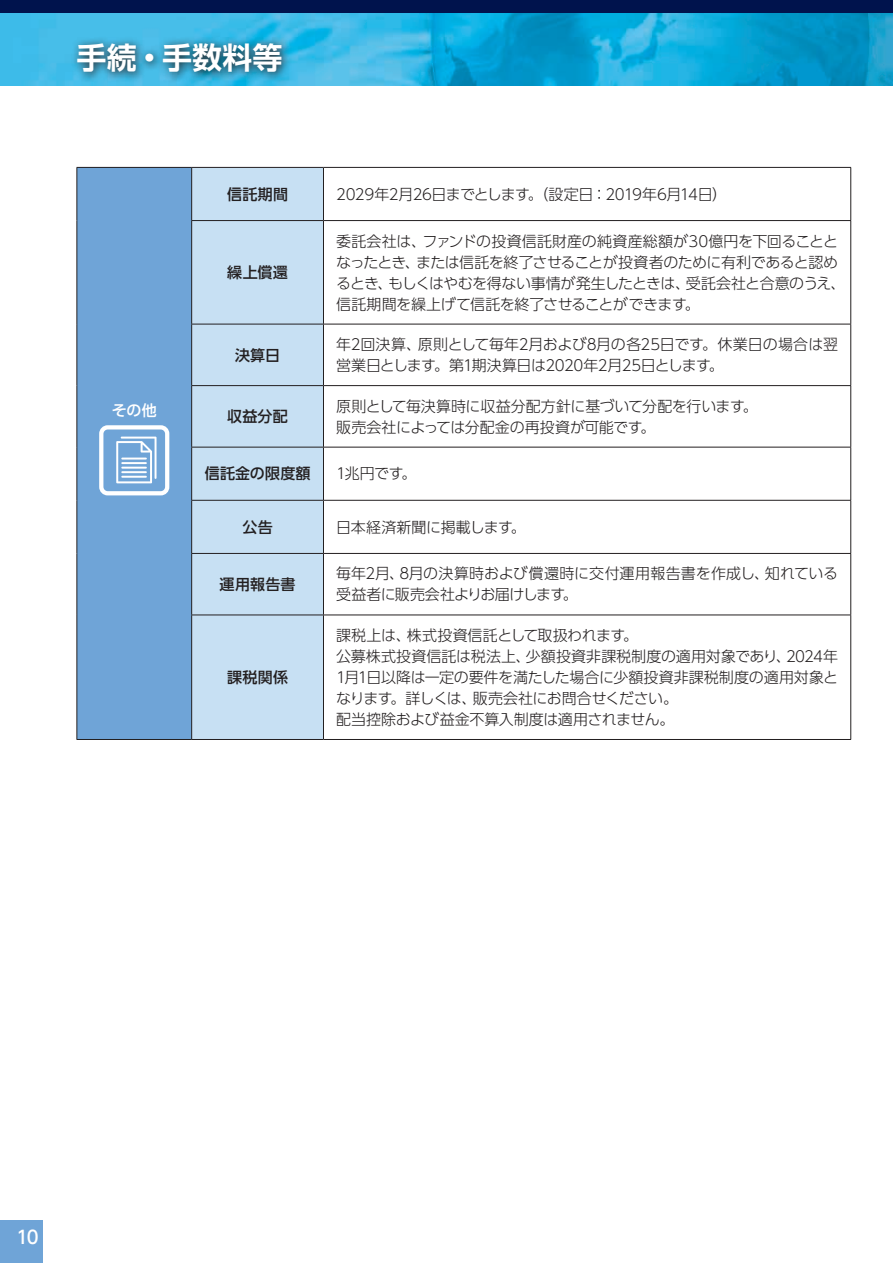
<style>
.page{position:relative;width:893px;height:1263px;background:#fff}
.page>*{position:absolute;margin:0;border:0;box-sizing:border-box;transform-origin:0 0}
.t1{font:700 30px "UD Shin Go Pr 6 N De";letter-spacing:.005em;color:#fff}
.t2{font:500 18px "UD Shin Go Pr 6 N";color:#fff}
.t3{font:300 15px/21px "UD Shin Go Pr 6 N";letter-spacing:-.025em;color:#231f20}
.t4{font:500 15px "UD Shin Go Pr 6 N";letter-spacing:.015em;color:#231f20}
.t5{font:500 15px "UD Shin Go Pr 6 N";color:#fff}
</style>
<div class="page">
<img style="left:0;top:13px;width:893px;height:72px">
<div style="left:0;top:0;width:893px;height:13px;background:#00134d"></div>
<div style="left:0;top:1220px;width:43px;height:43px;background:#6fa4d7"></div>
<svg style="left:71px;top:36px;width:221px;height:47px;background:#3692b3"></svg>
<div style="left:77px;top:167px;width:115px;height:572px;background:#6fa4d7"></div>
<div style="left:192px;top:168px;width:131px;height:571px;background:#c7e0f3"></div>
<svg style="left:324px;top:221px;width:526px;height:394px"></svg>
<hr style="left:77px;top:167px;width:115px;height:1px;background:#231f20">
<hr style="left:77px;top:168px;width:1px;height:53px;background:#231f20">
<hr style="left:77px;top:221px;width:1px;height:103px;background:#231f20">
<hr style="left:77px;top:324px;width:1px;height:62px;background:#231f20">
<hr style="left:77px;top:386px;width:1px;height:61px;background:#231f20">
<hr style="left:77px;top:447px;width:1px;height:53px;background:#231f20">
<hr style="left:77px;top:500px;width:1px;height:53px;background:#231f20">
<hr style="left:77px;top:553px;width:1px;height:62px;background:#231f20">
<hr style="left:77px;top:615px;width:1px;height:124px;background:#231f20">
<hr style="left:77px;top:739px;width:115px;height:1px;background:#231f20">
<hr style="left:192px;top:167px;width:131px;height:1px;background:#231f20">
<hr style="left:191px;top:168px;width:1px;height:52px;background:#231f20">
<hr style="left:323px;top:167px;width:528px;height:1px;background:#231f20">
<hr style="left:323px;top:168px;width:1px;height:52px;background:#231f20">
<hr style="left:850px;top:168px;width:1px;height:52px;background:#231f20">
<hr style="left:191px;top:220px;width:132px;height:1px;background:#231f20">
<hr style="left:191px;top:221px;width:1px;height:103px;background:#231f20">
<hr style="left:323px;top:220px;width:528px;height:1px;background:#231f20">
<hr style="left:323px;top:221px;width:1px;height:103px;background:#231f20">
<hr style="left:850px;top:221px;width:1px;height:103px;background:#231f20">
<hr style="left:191px;top:324px;width:132px;height:1px;background:#231f20">
<hr style="left:191px;top:324px;width:1px;height:61px;background:#231f20">
<hr style="left:323px;top:324px;width:528px;height:1px;background:#231f20">
<hr style="left:323px;top:324px;width:1px;height:61px;background:#231f20">
<hr style="left:850px;top:324px;width:1px;height:61px;background:#231f20">
<hr style="left:191px;top:385px;width:132px;height:1px;background:#231f20">
<hr style="left:191px;top:386px;width:1px;height:61px;background:#231f20">
<hr style="left:323px;top:385px;width:528px;height:1px;background:#231f20">
<hr style="left:323px;top:386px;width:1px;height:61px;background:#231f20">
<hr style="left:850px;top:386px;width:1px;height:61px;background:#231f20">
<hr style="left:191px;top:447px;width:132px;height:1px;background:#231f20">
<hr style="left:191px;top:447px;width:1px;height:53px;background:#231f20">
<hr style="left:323px;top:447px;width:528px;height:1px;background:#231f20">
<hr style="left:323px;top:447px;width:1px;height:53px;background:#231f20">
<hr style="left:850px;top:447px;width:1px;height:53px;background:#231f20">
<hr style="left:191px;top:500px;width:132px;height:1px;background:#231f20">
<hr style="left:191px;top:501px;width:1px;height:52px;background:#231f20">
<hr style="left:323px;top:500px;width:528px;height:1px;background:#231f20">
<hr style="left:323px;top:501px;width:1px;height:52px;background:#231f20">
<hr style="left:850px;top:501px;width:1px;height:52px;background:#231f20">
<hr style="left:191px;top:553px;width:132px;height:1px;background:#231f20">
<hr style="left:191px;top:554px;width:1px;height:61px;background:#231f20">
<hr style="left:323px;top:553px;width:528px;height:1px;background:#231f20">
<hr style="left:323px;top:554px;width:1px;height:61px;background:#231f20">
<hr style="left:850px;top:554px;width:1px;height:61px;background:#231f20">
<hr style="left:191px;top:615px;width:132px;height:1px;background:#231f20">
<hr style="left:191px;top:615px;width:1px;height:124px;background:#231f20">
<hr style="left:323px;top:615px;width:528px;height:1px;background:#231f20">
<hr style="left:323px;top:615px;width:1px;height:124px;background:#231f20">
<hr style="left:850px;top:615px;width:1px;height:124px;background:#231f20">
<hr style="left:192px;top:739px;width:131px;height:1px;background:#231f20">
<hr style="left:323px;top:739px;width:528px;height:1px;background:#231f20">
<div style="left:99px;top:425px;width:70px;height:70px;border:4px solid #fff;border-radius:6px"></div>
<svg style="left:116px;top:437px;width:41px;height:46px"></svg>
<h1 class="t1" style="left:77px;top:33px;width:207px">手続・手数料等</h1>
<p class="t4" style="left:227px;top:182px;width:62px">信託期間</p>
<p class="t3" style="left:336px;top:183px;width:393px">2029年2月26日までとします。（設定日：2019年6月14日）</p>
<p class="t5" style="left:112px;top:398px;width:46px">その他</p>
<p class="t4" style="left:227px;top:260px;width:62px">繰上償還</p>
<p class="t3" style="left:336px;top:230px;width:511px">委託会社は、ファンドの投資信託財産の純資産総額が30億円を下回ることとなったとき、または信託を終了させることが投資者のために有利であると認めるとき、もしくはやむを得ない事情が発生したときは、受託会社と合意のうえ、信託期間を繰上げて信託を終了させることができます。</p>
<p class="t4" style="left:235px;top:343px;width:46px">決算日</p>
<p class="t3" style="left:336px;top:333px;width:503px">年2回決算、原則として毎年2月および8月の各25日です。休業日の場合は翌営業日とします。第1期決算日は2020年2月25日とします。</p>
<p class="t4" style="left:227px;top:404px;width:62px">収益分配</p>
<p class="t3" style="left:336px;top:395px;width:423px">原則として毎決算時に収益分配方針に基づいて分配を行います。販売会社によっては分配金の再投資が可能です。</p>
<p class="t4" style="left:205px;top:461px;width:107px">信託金の限度額</p>
<p class="t3" style="left:336px;top:463px;width:82px">1兆円です。</p>
<p class="t4" style="left:242px;top:515px;width:32px">公告</p>
<p class="t3" style="left:336px;top:516px;width:191px">日本経済新聞に掲載します。</p>
<p class="t4" style="left:220px;top:572px;width:77px">運用報告書</p>
<p class="t3" style="left:336px;top:563px;width:503px">毎年2月、8月の決算時および償還時に交付運用報告書を作成し、知れている受益者に販売会社よりお届けします。</p>
<p class="t4" style="left:227px;top:665px;width:62px">課税関係</p>
<p class="t3" style="left:336px;top:624px;width:503px">課税上は、株式投資信託として取扱われます。<br>公募株式投資信託は税法上、少額投資非課税制度の適用対象であり、2024年<br>1月1日以降は一定の要件を満たした場合に少額投資非課税制度の適用対象となります。詳しくは、販売会社にお問合せください。<br>配当控除および益金不算入制度は適用されません。</p>
<p class="t2" style="left:16px;top:1223px;width:24px">10</p>
</div>
